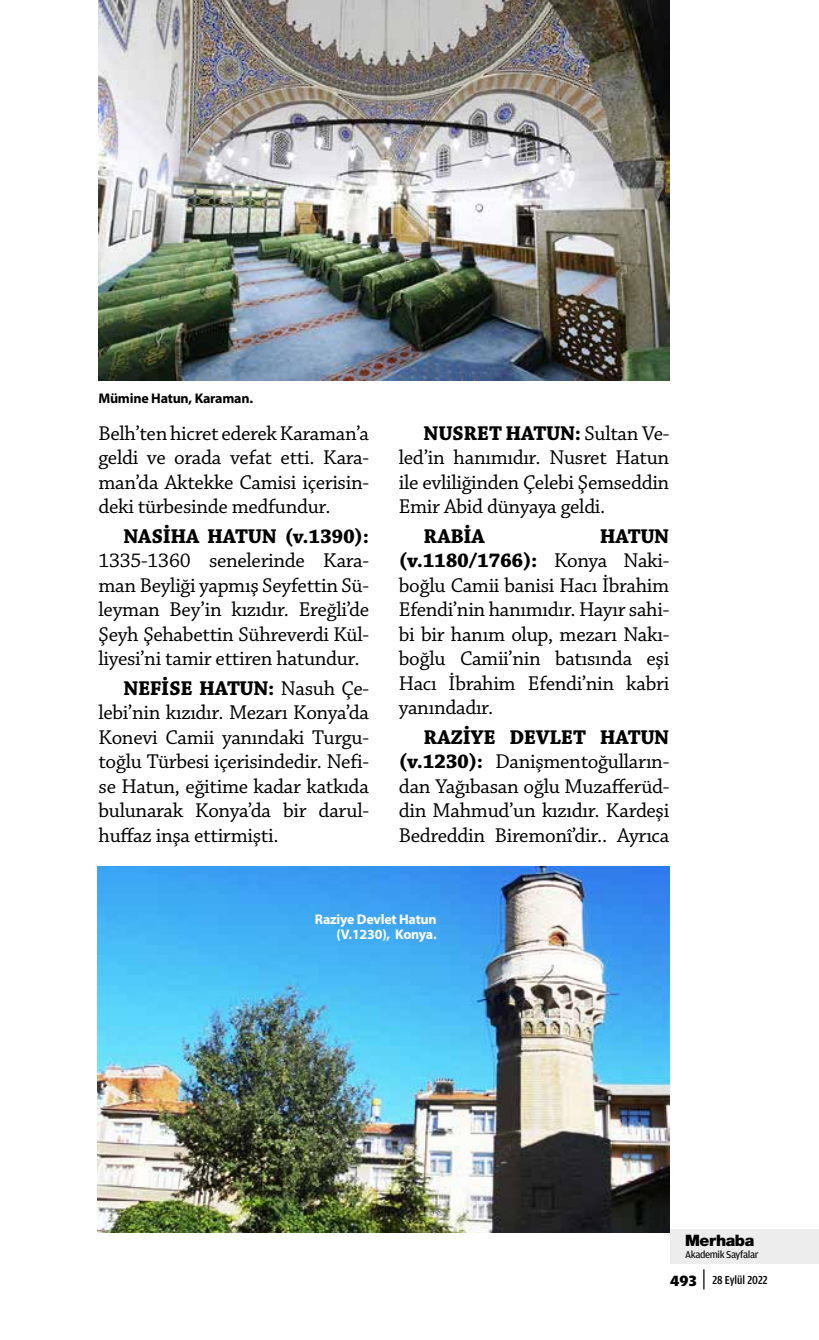
<style>
.page{position:relative;width:819px;height:1340px;background:#fff}
.page>*{position:absolute;margin:0;border:0;box-sizing:border-box;transform-origin:0 0}
.t1{font:21px/24.5px "Chaparral Pro";letter-spacing:-.015em;color:#000;text-align:justify}
.t2{font:700 21px "Chaparral Pro";letter-spacing:-.015em;color:#000}
.t3{font:900 15.75px "Helvetica Neue LT Pro";letter-spacing:-.03em;color:#000}
.t4{font:700 14px/15.8px "Myriad Pro";letter-spacing:-.015em;color:#fff;text-align:right}
.t5{font:700 14px "Myriad Pro";letter-spacing:-.015em;color:#000}
.t6{font:500 12.25px "Toprak Cond";letter-spacing:-.005em;color:#000}
.t7{font:10.5px "Toprak";letter-spacing:-.04em;color:#000}
.s1{font-weight:700}
.s2{font-family:"Toprak";font-weight:700;font-size:15.75px}
.s3{font-family:"Toprak";font-weight:300;font-size:24.5px}
</style>
<div class="page">
<div style="left:670px;top:1229px;width:149px;height:35px;background:#ededed"></div>
<img style="left:98px;top:866px;width:571px;height:366px">
<img style="left:98px;top:0;width:571px;height:380px">
<p class="t5" style="left:98px;top:389px;width:156px">Mümine Hatun, Karaman.</p>
<p class="t1" style="left:98px;top:421px;width:272px">Belh’ten hicret ederek Karaman’a geldi ve orada vefat etti. Kara&shy;man’da Aktekke Camisi içerisin&shy;deki türbesinde medfundur.</p>
<p class="t2" style="left:123px;top:523px;width:247px">NASİHA HATUN (v.1390):</p>
<p class="t1" style="left:98px;top:549px;width:272px">1335-1360 senelerinde Kara&shy;man Beyliği yapmış Seyfettin Sü&shy;leyman Bey’in kızıdır. Ereğli’de Şeyh Şehabettin Sühreverdi Kül&shy;liyesi’ni tamir ettiren hatundur.</p>
<p class="t1" style="left:98px;top:676px;width:272px;text-indent:25px"><span class="s1">NEFİSE HATUN:</span> Nasuh Çe&shy;lebi’nin kızıdır. Mezarı Konya’da Konevi Camii yanındaki Turgu&shy;toğlu Türbesi içerisindedir. Nefi&shy;se Hatun, eğitime kadar katkıda bulunarak Konya’da bir darul&shy;huffaz inşa ettirmişti.</p>
<p class="t1" style="left:399px;top:421px;width:272px;text-indent:25px"><span class="s1">NUSRET HATUN:</span> Sultan Ve&shy;led’in hanımıdır. Nusret Hatun ile evliliğinden Çelebi Şemseddin Emir Abid dünyaya geldi.</p>
<p class="t2" style="left:423px;top:523px;width:63px">RABİA</p>
<p class="t1" style="left:399px;top:524px;width:272px;text-indent:201px"><span class="s1">HATUN (v.1180/1766):</span> Konya Naki&shy;boğlu Camii banisi Hacı İbrahim Efendi’nin hanımıdır. Hayır sahi&shy;bi bir hanım olup, mezarı Nakı&shy;boğlu Camii’nin batısında eşi Hacı İbrahim Efendi’nin kabri yanındadır.</p>
<p class="t1" style="left:399px;top:725px;width:272px;text-indent:25px"><span class="s1">RAZİYE DEVLET HATUN (v.1230):</span> Danişmentoğulların&shy;dan Yağıbasan oğlu Muzafferüd&shy;din Mahmud’un kızıdır. Kardeşi Bedreddin Biremonî’dir.. Ayrıca</p>
<p class="t4" style="left:315px;top:910px;width:123px">Raziye Devlet Hatun (V.1230), Konya.</p>
<p class="t3" style="left:685px;top:1230px;width:71px">Merhaba</p>
<p class="t7" style="left:685px;top:1248px;width:75px">Akademik Sayfalar</p>
<p class="t6" style="left:670px;top:1273px;width:99px"><span class="s2">493</span> <span class="s3">|</span> 28 Eylül 2022</p>
</div>
